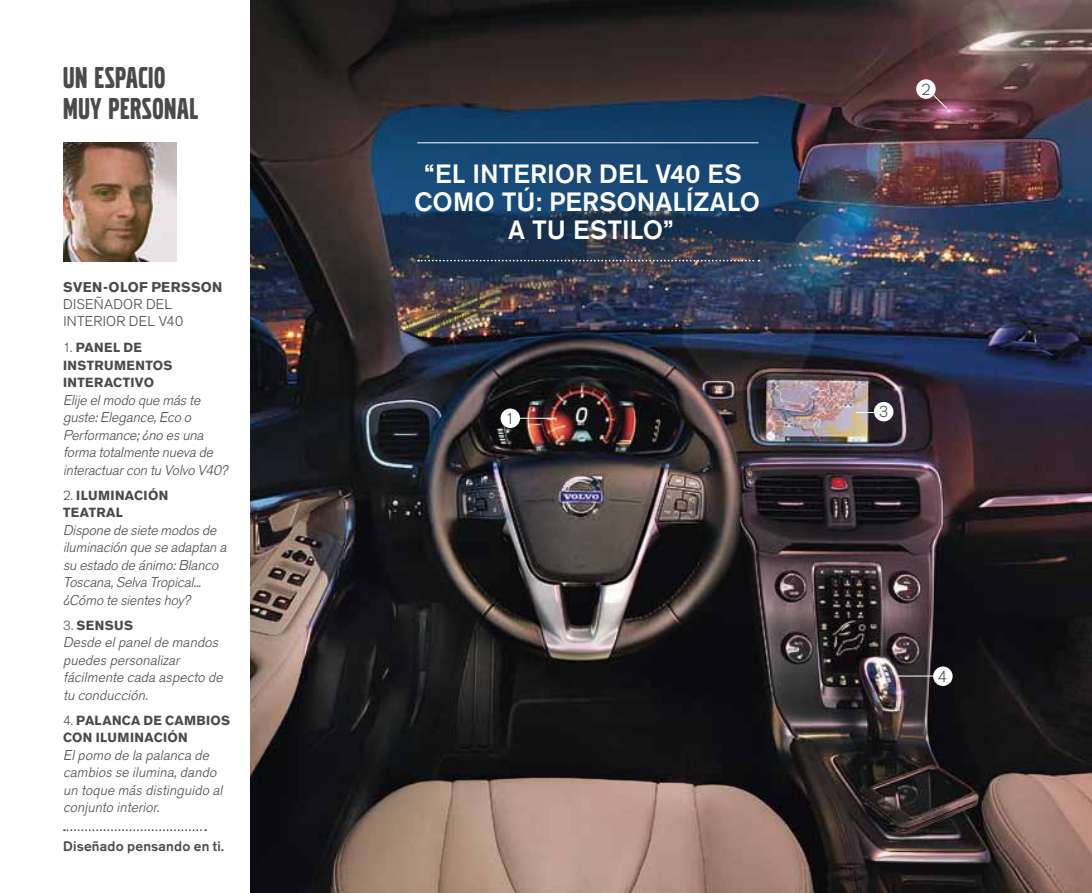
<style>
.page{position:relative;width:1092px;height:893px;background:#fff}
.page>*{position:absolute;margin:0;border:0;box-sizing:border-box;transform-origin:0 0}
.t1{font:31.5px/31.5px "Volvo Broad";letter-spacing:.02em;color:#4a4a49}
.t2{font:500 26.25px/28px "CE Volvo Sans";color:#fff;text-align:center}
.t3{font:300 15.75px "CE Volvo Sans";color:#4a4a49}
.t4{font:italic 300 14px/17.5px "CE Volvo Sans";letter-spacing:-.01em;color:#4a4a49}
.t5{font:300 14px/16.8px "CE Volvo Sans";letter-spacing:.015em;color:#4a4a49}
.t6{font:700 14px "CE Volvo Sans";letter-spacing:.025em;color:#4a4a49}
.t7{font:500 13.65px "CE Volvo Sans";letter-spacing:.02em;color:#4a4a49}
.t8{font:700 13.12px/17.5px "CE Volvo Sans";letter-spacing:.025em;color:#4a4a49}
.s1{font-weight:300}
</style>
<div class="page">
<img style="left:251px;top:0;width:840px;height:893px">
<img style="left:63px;top:143px;width:114px;height:119px">
<div style="left:500px;top:408px;width:20px;height:20px;background:#fff;border-radius:50%"></div>
<hr style="left:520px;top:418px;width:36px;height:1px;background:#fff">
<div style="left:873px;top:402px;width:20px;height:19px;background:#fff;border-radius:50%"></div>
<svg style="left:855px;top:412px;width:18px;height:1px"></svg>
<div style="left:916px;top:79px;width:19px;height:20px;background:#fff;border-radius:50%"></div>
<svg style="left:932px;top:94px;width:15px;height:16px"></svg>
<div style="left:933px;top:666px;width:19px;height:20px;background:#fff;border-radius:50%"></div>
<hr style="left:897px;top:676px;width:36px;height:1px;background:#fff">
<svg style="left:64px;top:829px;width:142px;height:2px"></svg>
<hr style="left:417px;top:142px;width:341px;height:1px;background:#fff">
<svg style="left:418px;top:260px;width:341px;height:1px"></svg>
<h1 class="t1" style="left:63px;top:62px;width:126px">UN ESPACIO<br>MUY PERSONAL</h1>
<p class="t6" style="left:63px;top:279px;width:161px">SVEN-OLOF PERSSON</p>
<p class="t5" style="left:63px;top:296px;width:121px">DISEÑADOR DEL<br>INTERIOR DEL V40</p>
<p class="t8" style="left:63px;top:339px;width:32px"><span class="s1">1.</span> PANEL</p>
<p class="t8" style="left:123px;top:339px;width:19px">DE</p>
<p class="t8" style="left:63px;top:357px;width:9px">INS</p>
<p class="t8" style="left:87px;top:357px;width:39px">TRUMEN</p>
<p class="t8" style="left:145px;top:357px;width:18px">TOS</p>
<p class="t8" style="left:63px;top:374px;width:33px">INTERA</p>
<p class="t8" style="left:113px;top:374px;width:41px">CTIVO</p>
<p class="t4" style="left:63px;top:391px;width:166px">Elije el modo que más te guste: Elegance, Eco o<br>Performance; ¿no es una forma totalmente nueva de interactuar con tu Volvo V40?</p>
<p class="t8" style="left:63px;top:487px;width:45px"><span class="s1">2.</span> ILUMINA</p>
<p class="t8" style="left:134px;top:487px;width:34px">CIÓN</p>
<p class="t8" style="left:63px;top:504px;width:43px">TEATRAL</p>
<p class="t4" style="left:63px;top:521px;width:165px">Dispone de siete modos de iluminación que se adaptan a su estado de ánimo: Blanco<br>Toscana, Selva Tropical... ¿Cómo te sientes hoy?</p>
<p class="t8" style="left:63px;top:617px;width:72px"><span class="s1">3.</span> SENSUS</p>
<p class="t4" style="left:63px;top:634px;width:161px">Desde el panel de mandos puedes personalizar fácilmente cada aspecto de tu conducción.</p>
<p class="t8" style="left:63px;top:712px;width:32px"><span class="s1">4.</span> PALAN</p>
<p class="t8" style="left:63px;top:712px;width:152px;text-indent:59px">CA DE CAM BIOS<br>CON ILUMINA</p>
<p class="t8" style="left:154px;top:729px;width:34px">CIÓN</p>
<p class="t4" style="left:63px;top:746px;width:161px">El pomo de la palanca de cambios se ilumina, dando un toque más distinguido al conjunto interior.</p>
<p class="t7" style="left:63px;top:838px;width:162px">Diseñado pensando en ti.</p>
<h2 class="t2" style="left:414px;top:160px;width:347px">“EL INTERIOR DEL V40 ES<br>COMO TÚ: PERSONALÍZALO<br>A TU ESTILO”</h2>
<p class="t3" style="left:505px;top:409px;width:11px">1</p>
<p class="t3" style="left:921px;top:80px;width:11px">2</p>
<p class="t3" style="left:879px;top:403px;width:11px">3</p>
<p class="t3" style="left:937px;top:667px;width:11px">4</p>
</div>
